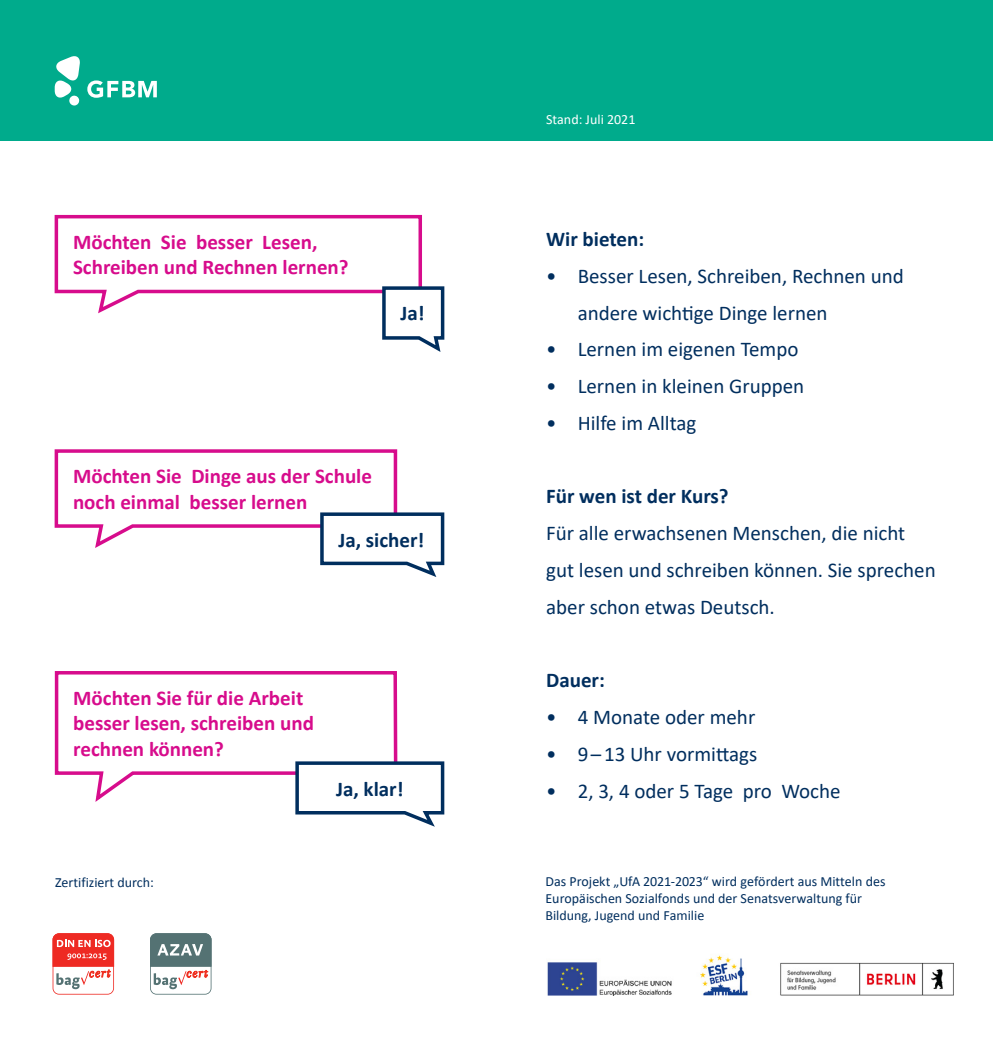
<style>
.page{position:relative;width:993px;height:1052px;background:#fff}
.page>*{position:absolute;margin:0;border:0;box-sizing:border-box;transform-origin:0 0}
.t1{font:21px/36.8px "Calibri";color:#002e5e}
.t2{font:700 21px/25.2px "Calibri";color:#d70c8c}
.t3{font:700 21px "Calibri";color:#002e5e}
.t4{font:14px/16.8px "Calibri";color:#002e5e}
.t5{font:14px "Calibri";color:#fff}
</style>
<div class="page">
<div style="left:0;top:0;width:992px;height:140px;background:#00ab8c"></div>
<svg style="left:87px;top:80px;width:70px;height:18px"></svg>
<svg style="left:55px;top:56px;width:25px;height:42px"></svg>
<div style="left:69px;top:95px;width:10px;height:11px;background:#fff;border-radius:50%"></div>
<svg style="left:54px;top:214px;width:391px;height:138px"></svg>
<svg style="left:54px;top:449px;width:391px;height:128px"></svg>
<svg style="left:54px;top:671px;width:344px;height:131px"></svg>
<svg style="left:293px;top:759px;width:152px;height:68px"></svg>
<svg style="left:150px;top:933px;width:61px;height:61px"></svg>
<svg style="left:53px;top:933px;width:61px;height:61px"></svg>
<img style="left:547px;top:955px;width:407px;height:40px">
<p class="t2" style="left:73px;top:229px;width:277px">Möchten Sie besser Lesen,<br>Schreiben und Rechnen lernen?</p>
<p class="t3" style="left:400px;top:299px;width:26px">Ja!</p>
<p class="t2" style="left:73px;top:463px;width:300px">Möchten Sie Dinge aus der Schule noch einmal besser lernen</p>
<p class="t3" style="left:338px;top:525px;width:87px">Ja, sicher!</p>
<p class="t2" style="left:73px;top:685px;width:242px">Möchten Sie für die Arbeit besser lesen, schreiben und rechnen können?</p>
<p class="t3" style="left:336px;top:773px;width:69px">Ja, klar!</p>
<p class="t4" style="left:55px;top:874px;width:100px">Zertifiziert durch:</p>
<p class="t5" style="left:546px;top:109px;width:91px">Stand: Juli 2021</p>
<p class="t3" style="left:546px;top:224px;width:99px">Wir bieten:</p>
<p class="t1" style="left:577px;top:257px;width:327px;text-indent:-32px">• Besser Lesen, Schreiben, Rechnen und andere wichtige Dinge lernen</p>
<p class="t1" style="left:546px;top:330px;width:254px">• Lernen im eigenen Tempo</p>
<p class="t1" style="left:546px;top:367px;width:259px">• Lernen in kleinen Gruppen</p>
<p class="t1" style="left:546px;top:404px;width:152px">• Hilfe im Alltag</p>
<p class="t3" style="left:546px;top:481px;width:184px">Für wen ist der Kurs?</p>
<p class="t1" style="left:546px;top:514px;width:391px">Für alle erwachsenen Menschen, die nicht gut lesen und schreiben können. Sie sprechen aber schon etwas Deutsch.</p>
<p class="t3" style="left:546px;top:665px;width:60px">Dauer:</p>
<p class="t1" style="left:546px;top:698px;width:211px">• 4 Monate oder mehr</p>
<p class="t1" style="left:546px;top:735px;width:212px">• 9 – 13 Uhr vormittags</p>
<p class="t1" style="left:546px;top:771px;width:296px">• 2, 3, 4 oder 5 Tage pro Woche</p>
<p class="t4" style="left:545px;top:873px;width:341px">Das Projekt „UfA 2021-2023“ wird gefördert aus Mitteln des<br>Europäischen Sozialfonds und der Senatsverwaltung für<br>Bildung, Jugend und Familie</p>
</div>
